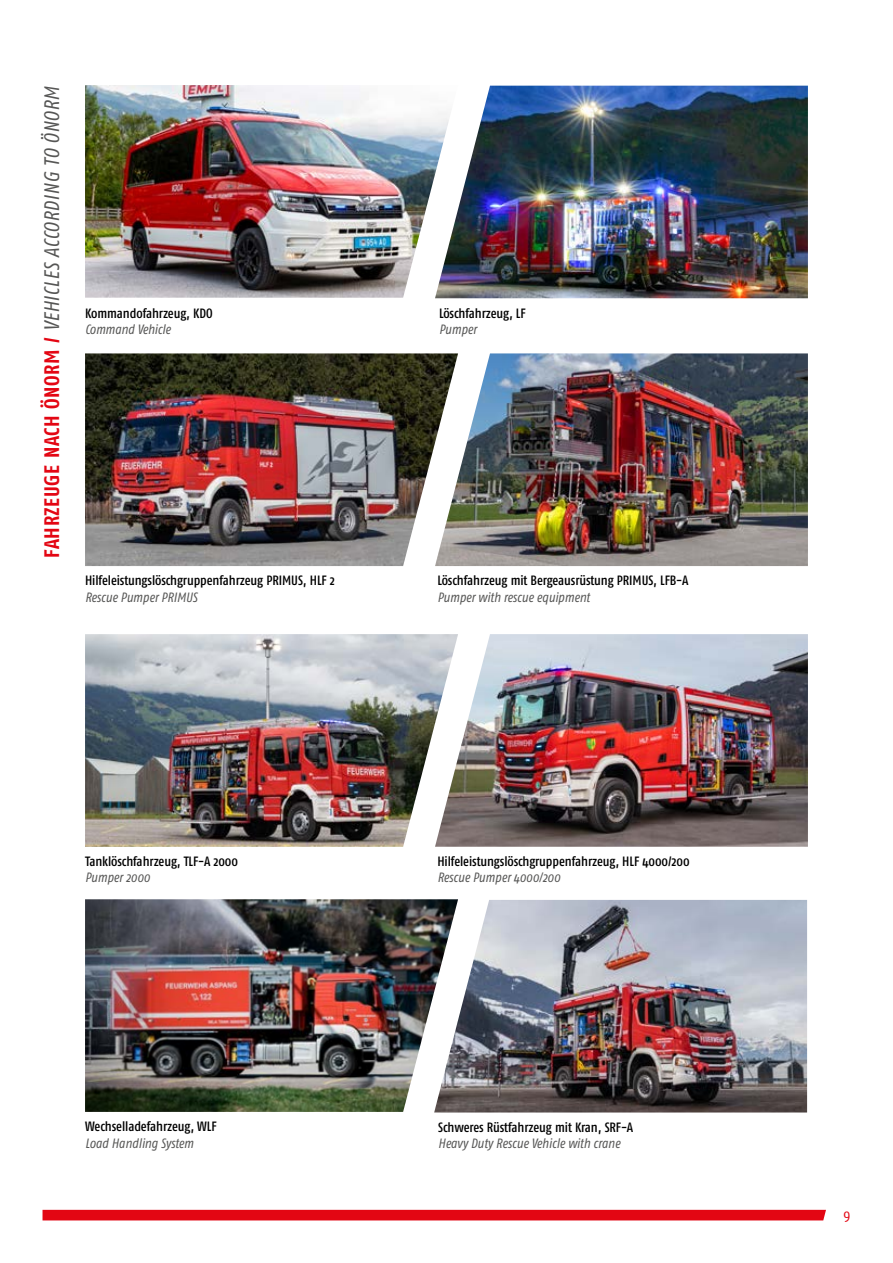
<style>
.page{position:relative;width:893px;height:1263px;background:#fff}
.page>*{position:absolute;margin:0;border:0;box-sizing:border-box;transform-origin:0 0}
.t1{font:italic condensed 21px "Fago Pro";color:#575756}
.t2{font:condensed 15px "Fago Pro";color:#e30613}
.t3{font:500 condensed 13.5px "Fago Pro";letter-spacing:-.005em;color:#000}
.t4{font:italic condensed 13.5px "Fago Pro";color:#575756}
.s1{font-weight:700;font-style:normal;color:#e30613}
</style>
<div class="page">
<div style="left:43px;top:1210px;width:783px;height:10px;background:#e30613"></div>
<img style="left:458px;top:86px;width:350px;height:212px">
<img style="left:458px;top:900px;width:349px;height:212px">
<img style="left:85px;top:85px;width:373px;height:213px">
<img style="left:85px;top:353px;width:350px;height:213px">
<img style="left:435px;top:353px;width:373px;height:213px">
<img style="left:85px;top:634px;width:350px;height:213px">
<img style="left:435px;top:634px;width:373px;height:213px">
<img style="left:85px;top:899px;width:373px;height:213px">
<h1 class="t1" style="left:39px;top:557px;width:473px;rotate:-90deg"><span class="s1">FAHRZEUGE NACH ÖNORM /</span> VEHICLES ACCORDING TO ÖNORM</h1>
<p class="t3" style="left:85px;top:305px;width:129px">Kommandofahrzeug, KDO</p>
<p class="t4" style="left:85px;top:321px;width:87px">Command Vehicle</p>
<p class="t3" style="left:85px;top:572px;width:251px">Hilfeleistungslöschgruppenfahrzeug PRIMUS, HLF 2</p>
<p class="t4" style="left:85px;top:589px;width:114px">Rescue Pumper PRIMUS</p>
<p class="t3" style="left:85px;top:853px;width:155px">Tanklöschfahrzeug, TLF-A 2000</p>
<p class="t4" style="left:85px;top:870px;width:67px">Pumper 2000</p>
<p class="t3" style="left:85px;top:1118px;width:133px">Wechselladefahrzeug, WLF</p>
<p class="t4" style="left:85px;top:1135px;width:110px">Load Handling System</p>
<p class="t3" style="left:439px;top:305px;width:88px">Löschfahrzeug, LF</p>
<p class="t4" style="left:439px;top:321px;width:39px">Pumper</p>
<p class="t3" style="left:437px;top:572px;width:253px">Löschfahrzeug mit Bergeausrüstung PRIMUS, LFB-A</p>
<p class="t4" style="left:437px;top:589px;width:154px">Pumper with rescue equipment</p>
<p class="t3" style="left:437px;top:853px;width:254px">Hilfeleistungslöschgruppenfahrzeug, HLF 4000/200</p>
<p class="t4" style="left:437px;top:870px;width:124px">Rescue Pumper 4000/200</p>
<p class="t3" style="left:438px;top:1119px;width:197px">Schweres Rüstfahrzeug mit Kran, SRF-A</p>
<p class="t4" style="left:438px;top:1135px;width:183px">Heavy Duty Rescue Vehicle with crane</p>
<p class="t2" style="left:843px;top:1206px;width:8px">9</p>
</div>
